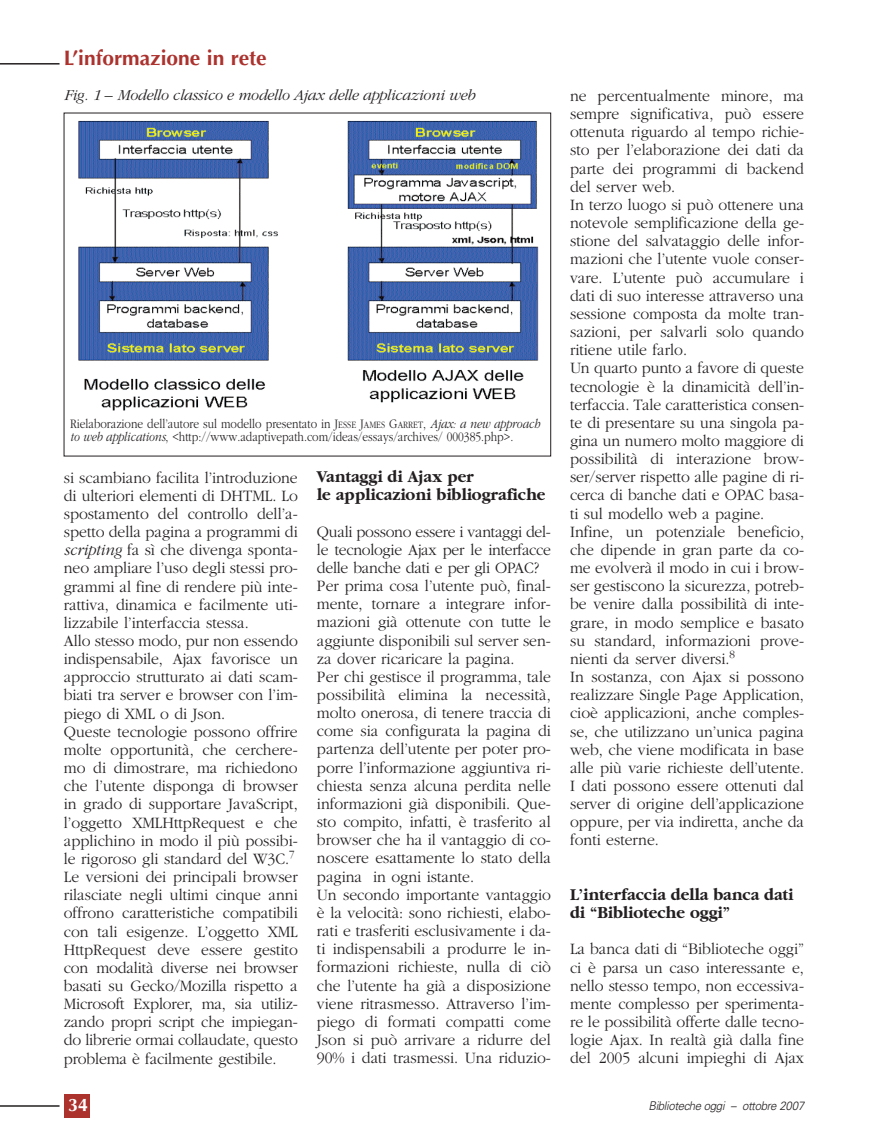
<style>
.page{position:relative;width:893px;height:1148px;background:#fff}
.page>*{position:absolute;margin:0;border:0;box-sizing:border-box;transform-origin:0 0}
.t1{font:700 21px "Optima";color:#ac322e}
.t2{font:700 18px "Optima";color:#fff}
.t3{font:700 17.25px/18.1px "Garamond";color:#231f20;scale:.95 1}
.t4{font:300 16.5px/18.1px "Garamond";color:#231f20;scale:.95 1}
.t5{font:italic 300 15.75px "Garamond";letter-spacing:-.015em;color:#231f20}
.t6{font:300 13.5px/13.5px "Garamond";color:#231f20;scale:.85 1}
.t7{font:italic 300 12px "Univers";letter-spacing:-.03em;color:#231f20;scale:.95 1}
.s1{font-size:10.2px}
.s2{font-style:italic}
</style>
<div class="page">
<hr style="left:0;top:1105px;width:60px;height:1px;background:#231f20">
<div style="left:64px;top:1094px;width:26px;height:23px;background:#ac322e"></div>
<hr style="left:0;top:63px;width:60px;height:2px;background:#231f20">
<img style="left:78px;top:120px;width:461px;height:291px">
<p class="t1" style="left:64px;top:49px;width:204px">L’informazione in rete</p>
<p class="t5" style="left:64px;top:89px;width:412px">Fig. 1 – Modello classico e modello Ajax delle applicazioni web</p>
<p class="t6" style="left:70px;top:418px;width:554px">Rielaborazione dell’autore sul modello presentato in J<span class="s1">ESSE</span> J<span class="s1">AMES</span> G<span class="s1">ARRET</span>, <span class="s2">Ajax: a new approach to web applications</span>, &lt;http://www.adaptivepath.com/ideas/essays/archives/ 000385.php&gt;.</p>
<p class="t4" style="left:64px;top:469px;width:248px">si scambiano facilita l’introduzione di ulteriori elementi di DHTML. Lo spostamento del controllo dell’a&shy;spetto della pagina a programmi di <span class="s2">scripting</span> fa sì che divenga sponta&shy;neo ampliare l’uso degli stessi pro&shy;grammi al fine di rendere più inte&shy;rattiva, dinamica e facilmente uti&shy;lizzabile l’interfaccia stessa.<br>Allo stesso modo, pur non essendo indispensabile, Ajax favorisce un approccio strutturato ai dati scam&shy;biati tra server e browser con l’im&shy;piego di XML o di Json.<br>Queste tecnologie possono offrire molte opportunità, che cerchere&shy;mo di dimostrare, ma richiedono che l’utente disponga di browser in grado di supportare JavaScript, l’oggetto XMLHttpRequest e che applichino in modo il più possibi&shy;le rigoroso gli standard del W3C.<sup>7<br></sup>Le versioni dei principali browser rilasciate negli ultimi cinque anni offrono caratteristiche compatibili con tali esigenze. L’oggetto XML HttpRequest deve essere gestito con modalità diverse nei browser basati su Gecko/Mozilla rispetto a Microsoft Explorer, ma, sia utiliz&shy;zando propri script che impiegan&shy;do librerie ormai collaudate, questo problema è facilmente gestibile.</p>
<p class="t3" style="left:317px;top:469px;width:242px">Vantaggi di Ajax per<br>le applicazioni bibliografiche</p>
<p class="t4" style="left:317px;top:523px;width:248px">Quali possono essere i vantaggi del&shy;le tecnologie Ajax per le interfacce delle banche dati e per gli OPAC?<br>Per prima cosa l’utente può, final&shy;mente, tornare a integrare infor&shy;mazioni già ottenute con tutte le aggiunte disponibili sul server sen&shy;za dover ricaricare la pagina.<br>Per chi gestisce il programma, tale possibilità elimina la necessità, molto onerosa, di tenere traccia di come sia configurata la pagina di partenza dell’utente per poter pro&shy;porre l’informazione aggiuntiva ri&shy;chiesta senza alcuna perdita nelle informazioni già disponibili. Que&shy;sto compito, infatti, è trasferito al browser che ha il vantaggio di co&shy;noscere esattamente lo stato della pagina in ogni istante.<br>Un secondo importante vantaggio è la velocità: sono richiesti, elabo&shy;rati e trasferiti esclusivamente i da&shy;ti indispensabili a produrre le in&shy;formazioni richieste, nulla di ciò che l’utente ha già a disposizione viene ritrasmesso. Attraverso l’im&shy;piego di formati compatti come Json si può arrivare a ridurre del 90% i dati trasmessi. Una riduzio-</p>
<p class="t2" style="left:68px;top:1097px;width:22px">34</p>
<p class="t4" style="left:570px;top:88px;width:248px">ne percentualmente minore, ma sempre significativa, può essere ottenuta riguardo al tempo richie&shy;sto per l’elaborazione dei dati da parte dei programmi di backend del server web.<br>In terzo luogo si può ottenere una notevole semplificazione della ge&shy;stione del salvataggio delle infor&shy;mazioni che l’utente vuole conser&shy;vare. L’utente può accumulare i dati di suo interesse attraverso una sessione composta da molte tran&shy;sazioni, per salvarli solo quando ritiene utile farlo.<br>Un quarto punto a favore di queste tecnologie è la dinamicità dell’in&shy;terfaccia. Tale caratteristica consen&shy;te di presentare su una singola pa&shy;gina un numero molto maggiore di possibilità di interazione brow&shy;ser/server rispetto alle pagine di ri&shy;cerca di banche dati e OPAC basa&shy;ti sul modello web a pagine.<br>Infine, un potenziale beneficio, che dipende in gran parte da co&shy;me evolverà il modo in cui i brow&shy;ser gestiscono la sicurezza, potreb&shy;be venire dalla possibilità di inte&shy;grare, in modo semplice e basato su standard, informazioni prove&shy;nienti da server diversi.<sup>8<br></sup>In sostanza, con Ajax si possono realizzare Single Page Application, cioè applicazioni, anche comples&shy;se, che utilizzano un’unica pagina web, che viene modificata in base alle più varie richieste dell’utente.<br>I dati possono essere ottenuti dal server di origine dell’applicazione oppure, per via indiretta, anche da fonti esterne.</p>
<p class="t3" style="left:570px;top:886px;width:237px">L’interfaccia della banca dati di “Biblioteche oggi”</p>
<p class="t4" style="left:570px;top:941px;width:248px;text-align:justify">La banca dati di “Biblioteche oggi” ci è parsa un caso interessante e, nello stesso tempo, non eccessiva&shy;mente complesso per sperimenta&shy;re le possibilità offerte dalle tecno&shy;logie Ajax. In realtà già dalla fine del 2005 alcuni impieghi di Ajax</p>
<p class="t7" style="left:648px;top:1100px;width:165px">Biblioteche oggi – ottobre 2007</p>
</div>
